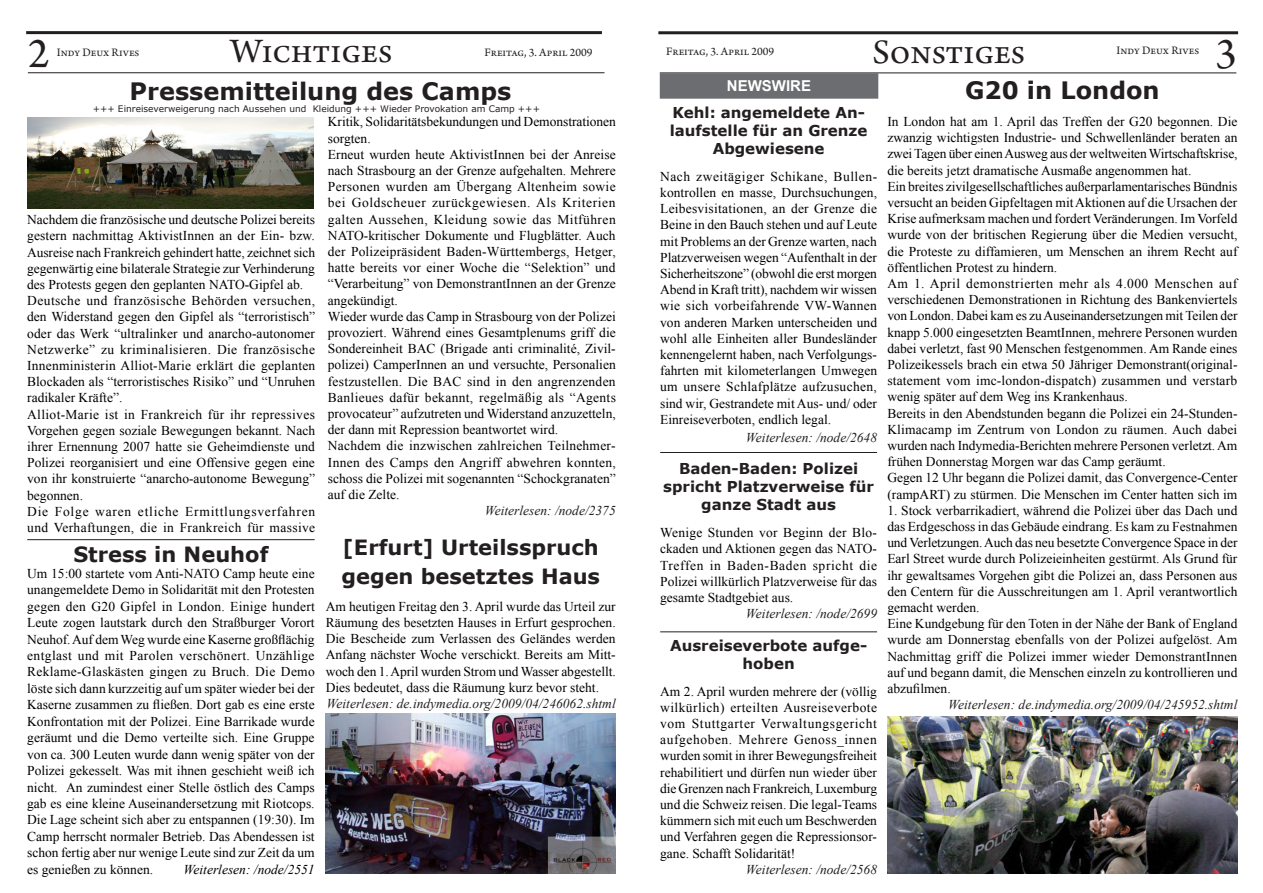
<style>
.page{position:relative;width:1263px;height:893px;background:#fff}
.page>*{position:absolute;margin:0;border:0;box-sizing:border-box;transform-origin:0 0}
.t1{font:45px "Arno Pro";color:#231f20}
.t2{font:36px "Arno Pro";color:#231f20}
.t3{font:700 24px "Verdana";color:#231f20}
.t4{font:700 21px/28.8px "Verdana";color:#231f20}
.t5{font:700 15px/18px "Verdana";color:#231f20;text-align:center}
.t6{font:700 15px "Arial";color:#fff}
.t7{font:13.5px/16.2px "Times New Roman";color:#000;text-align:justify}
.t8{font:italic 13.5px "Times New Roman";color:#231f20}
.t9{font:italic 13.5px "Times New Roman";color:#000}
.t10{font:12px "Arno Pro";color:#231f20}
.t11{font:9px "Verdana";color:#231f20}
</style>
<div class="page">
<hr style="left:658px;top:31px;width:580px;height:3px;background:#231f20">
<hr style="left:660px;top:73px;width:576px;height:1px;background:#231f20">
<div style="left:660px;top:74px;width:217px;height:24px;background:#6c6d70"></div>
<div style="left:660px;top:73px;width:218px;height:26px;border:2px solid #6c6d70"></div>
<hr style="left:26px;top:31px;width:576px;height:3px;background:#231f20">
<hr style="left:28px;top:72px;width:576px;height:1px;background:#231f20">
<img style="left:27px;top:118px;width:286px;height:90px">
<img style="left:887px;top:716px;width:350px;height:158px">
<hr style="left:27px;top:539px;width:288px;height:1px;background:#231f20">
<hr style="left:660px;top:452px;width:217px;height:1px;background:#231f20">
<hr style="left:660px;top:631px;width:217px;height:1px;background:#231f20">
<img style="left:326px;top:713px;width:290px;height:161px">
<p class="t10" style="left:57px;top:46px;width:84px">Indy Deux Rives</p>
<h2 class="t2" style="left:230px;top:30px;width:163px">Wichtiges</h2>
<p class="t10" style="left:484px;top:46px;width:110px">Freitag, 3. April 2009</p>
<h1 class="t1" style="left:28px;top:28px;width:23px">2</h1>
<h1 class="t1" style="left:1215px;top:28px;width:23px">3</h1>
<h2 class="t2" style="left:872px;top:32px;width:154px">Sonstiges</h2>
<p class="t10" style="left:666px;top:45px;width:110px">Freitag, 3. April 2009</p>
<p class="t10" style="left:1116px;top:44px;width:84px">Indy Deux Rives</p>
<p class="t6" style="left:727px;top:76px;width:86px">NEWSWIRE</p>
<h3 class="t3" style="left:965px;top:75px;width:196px">G20 in London</h3>
<p class="t7" style="left:887px;top:113px;width:352px;text-align:left">In London hat am 1. April das Treffen der G20 begonnen. Die zwanzig wichtigsten Industrie- und Schwellenländer beraten an zwei Tagen über einen Ausweg aus der weltweiten Wirtschaftskrise, die bereits jetzt dramatische Ausmaße angenommen hat.<br>Ein breites zivilgesellschaftliches außerparlamentarisches Bündnis versucht an beiden Gipfeltagen mit Aktionen auf die Ursachen der Krise aufmerksam machen und fordert Veränderungen. Im Vorfeld wurde von der britischen Regierung über die Medien versucht, die Proteste zu diffamieren, um Menschen an ihrem Recht auf öffentlichen Protest zu hindern.<br>Am 1. April demonstrierten mehr als 4.000 Menschen auf verschiedenen Demonstrationen in Richtung des Bankenviertels von London. Dabei kam es zu Auseinandersetzungen mit Teilen der knapp 5.000 eingesetzten BeamtInnen, mehrere Personen wurden dabei verletzt, fast 90 Menschen festgenommen. Am Rande eines Polizeikessels brach ein etwa 50 Jähriger Demonstrant(original&shy;statement vom imc-london-dispatch) zusammen und verstarb wenig später auf dem Weg ins Krankenhaus.<br>Bereits in den Abendstunden begann die Polizei ein 24-Stunden-Klimacamp im Zentrum von London zu räumen. Auch dabei wurden nach Indymedia-Berichten mehrere Personen verletzt. Am frühen Donnerstag Morgen war das Camp geräumt.<br>Gegen 12 Uhr begann die Polizei damit, das Convergence-Center (rampART) zu stürmen. Die Menschen im Center hatten sich im</p>
<p class="t7" style="left:887px;top:502px;width:352px;text-align:left">1. Stock verbarrikadiert, während die Polizei über das Dach und das Erdgeschoss in das Gebäude eindrang. Es kam zu Festnahmen und Verletzungen. Auch das neu besetzte Convergence Space in der Earl Street wurde durch Polizeieinheiten gestürmt. Als Grund für ihr gewaltsames Vorgehen gibt die Polizei an, dass Personen aus den Centern für die Ausschreitungen am 1. April verantwortlich gemacht werden.<br>Eine Kundgebung für den Toten in der Nähe der Bank of England wurde am Donnerstag ebenfalls von der Polizei aufgelöst. Am Nachmittag griff die Polizei immer wieder DemonstrantInnen auf und begann damit, die Menschen einzeln zu kontrollieren und abzufilmen.</p>
<p class="t8" style="left:948px;top:695px;width:291px">Weiterlesen: de.indymedia.org/2009/04/245952.shtml</p>
<h3 class="t3" style="left:130px;top:76px;width:383px">Pressemitteilung des Camps</h3>
<p class="t11" style="left:93px;top:103px;width:449px">+++ Einreiseverweigerung nach Aussehen und Kleidung +++ Wieder Provokation am Camp +++</p>
<p class="t5" style="left:670px;top:103px;width:199px">Kehl: angemeldete An&shy;laufstelle für an Grenze<br>Abgewiesene</p>
<p class="t7" style="left:660px;top:168px;width:218px">Nach zweitägiger Schikane, Bullen&shy;kontrollen en masse, Durchsuchungen, Leibesvisitationen, an der Grenze die Beine in den Bauch stehen und auf Leute mit Problems an der Grenze warten, nach Platzverweisen wegen “Aufenthalt in der Sicherheitszone” (obwohl die erst morgen Abend in Kraft tritt), nachdem wir wissen wie sich vorbeifahrende VW-Wannen von anderen Marken unterscheiden und wohl alle Einheiten aller Bundesländer kennengelernt haben, nach Verfolgungs&shy;fahrten mit kilometerlangen Umwegen um unsere Schlafplätze aufzusuchen, sind wir, Gestrandete mit Aus- und/ oder Einreiseverboten, endlich legal.</p>
<p class="t8" style="left:746px;top:428px;width:133px">Weiterlesen: /node/2648</p>
<p class="t5" style="left:663px;top:459px;width:212px">Baden-Baden: Polizei spricht Platzverweise für ganze Stadt aus</p>
<p class="t7" style="left:660px;top:524px;width:218px">Wenige Stunden vor Beginn der Blo&shy;ckaden und Aktionen gegen das NATO-Treffen in Baden-Baden spricht die Polizei willkürlich Platzverweise für das gesamte Stadtgebiet aus.</p>
<p class="t8" style="left:746px;top:604px;width:133px">Weiterlesen: /node/2699</p>
<p class="t5" style="left:670px;top:636px;width:199px">Ausreiseverbote aufge&shy;hoben</p>
<p class="t7" style="left:660px;top:683px;width:218px">Am 2. April wurden mehrere der (völlig wilkürlich) erteilten Ausreiseverbote vom Stuttgarter Verwaltungsgericht aufgehoben. Mehrere Genoss_innen wurden somit in ihrer Bewegungsfreiheit rehabilitiert und dürfen nun wieder über die Grenzen nach Frankreich, Luxemburg und die Schweiz reisen. Die legal-Teams kümmern sich mit euch um Beschwerden und Verfahren gegen die Repressionsor&shy;gane. Schafft Solidarität!</p>
<p class="t8" style="left:746px;top:860px;width:133px">Weiterlesen: /node/2568</p>
<p class="t7" style="left:328px;top:113px;width:290px;text-align:left">Kritik, Solidaritätsbekundungen und Demonstrationen sorgten.<br>Erneut wurden heute AktivistInnen bei der Anreise nach Strasbourg an der Grenze aufgehalten. Mehrere Personen wurden am Übergang Altenheim sowie bei Goldscheuer zurückgewiesen. Als Kriterien galten Aussehen, Kleidung sowie das Mitführen NATO-kritischer Dokumente und Flugblätter. Auch der Polizeipräsident Baden-Württembergs, Hetger, hatte bereits vor einer Woche die “Selektion” und “Verarbeitung” von DemonstrantInnen an der Grenze angekündigt.<br>Wieder wurde das Camp in Strasbourg von der Polizei provoziert. Während eines Gesamtplenums griff die Sondereinheit BAC (Brigade anti criminalité, Zivil&shy;polizei) CamperInnen an und versuchte, Personalien festzustellen. Die BAC sind in den angrenzenden Banlieues dafür bekannt, regelmäßig als “Agents provocateur” aufzutreten und Widerstand anzuzetteln, der dann mit Repression beantwortet wird.<br>Nachdem die inzwischen zahlreichen Teilnehmer-Innen des Camps den Angriff abwehren konnten, schoss die Polizei mit sogenannten “Schockgranaten” auf die Zelte.</p>
<p class="t8" style="left:485px;top:501px;width:133px">Weiterlesen: /node/2375</p>
<p class="t7" style="left:27px;top:211px;width:290px;text-align:left">Nachdem die französische und deutsche Polizei bereits gestern nachmittag AktivistInnen an der Ein- bzw.<br>Ausreise nach Frankreich gehindert hatte, zeichnet sich gegenwärtig eine bilaterale Strategie zur Verhinderung des Protests gegen den geplanten NATO-Gipfel ab.<br>Deutsche und französische Behörden versuchen, den Widerstand gegen den Gipfel als “terroristisch” oder das Werk “ultralinker und anarcho-autonomer Netzwerke” zu kriminalisieren. Die französische Innenministerin Alliot-Marie erklärt die geplanten Blockaden als “terroristisches Risiko” und “Unruhen radikaler Kräfte”.<br>Alliot-Marie ist in Frankreich für ihr repressives Vorgehen gegen soziale Bewegungen bekannt. Nach ihrer Ernennung 2007 hatte sie Geheimdienste und Polizei reorganisiert und eine Offensive gegen eine von ihr konstruierte “anarcho-autonome Bewegung” begonnen.<br>Die Folge waren etliche Ermittlungsverfahren und Verhaftungen, die in Frankreich für massive</p>
<h3 class="t4" style="left:341px;top:532px;width:260px">[Erfurt] Urteilsspruch gegen besetztes Haus</h3>
<p class="t7" style="left:326px;top:598px;width:292px">Am heutigen Freitag den 3. April wurde das Urteil zur Räumung des besetzten Hauses in Erfurt gesprochen.<br>Die Bescheide zum Verlassen des Geländes werden Anfang nächster Woche verschickt. Bereits am Mitt&shy;woch den 1. April wurden Strom und Wasser abgestellt.<br>Dies bedeutet, dass die Räumung kurz bevor steht.</p>
<p class="t8" style="left:326px;top:694px;width:291px">Weiterlesen: de.indymedia.org/2009/04/246062.shtml</p>
<h3 class="t4" style="left:73px;top:540px;width:197px">Stress in Neuhof</h3>
<p class="t7" style="left:27px;top:565px;width:289px">Um 15:00 startete vom Anti-NATO Camp heute eine unangemeldete Demo in Solidarität mit den Protesten gegen den G20 Gipfel in London. Einige hundert Leute zogen lautstark durch den Straßburger Vorort Neuhof. Auf dem Weg wurde eine Kaserne großflächig entglast und mit Parolen verschönert. Unzählige Reklame-Glaskästen gingen zu Bruch. Die Demo löste sich dann kurzzeitig auf um später wieder bei der Kaserne zusammen zu fließen. Dort gab es eine erste Konfrontation mit der Polizei. Eine Barrikade wurde geräumt und die Demo verteilte sich. Eine Gruppe von ca. 300 Leuten wurde dann wenig später von der Polizei gekesselt. Was mit ihnen geschieht weiß ich nicht. An zumindest einer Stelle östlich des Camps gab es eine kleine Auseinandersetzung mit Riotcops.<br>Die Lage scheint sich aber zu entspannen (19:30). Im Camp herrscht normaler Betrieb. Das Abendessen ist schon fertig aber nur wenige Leute sind zur Zeit da um es genießen zu können.</p>
<p class="t9" style="left:184px;top:860px;width:133px">Weiterlesen: /node/2551</p>
</div>
